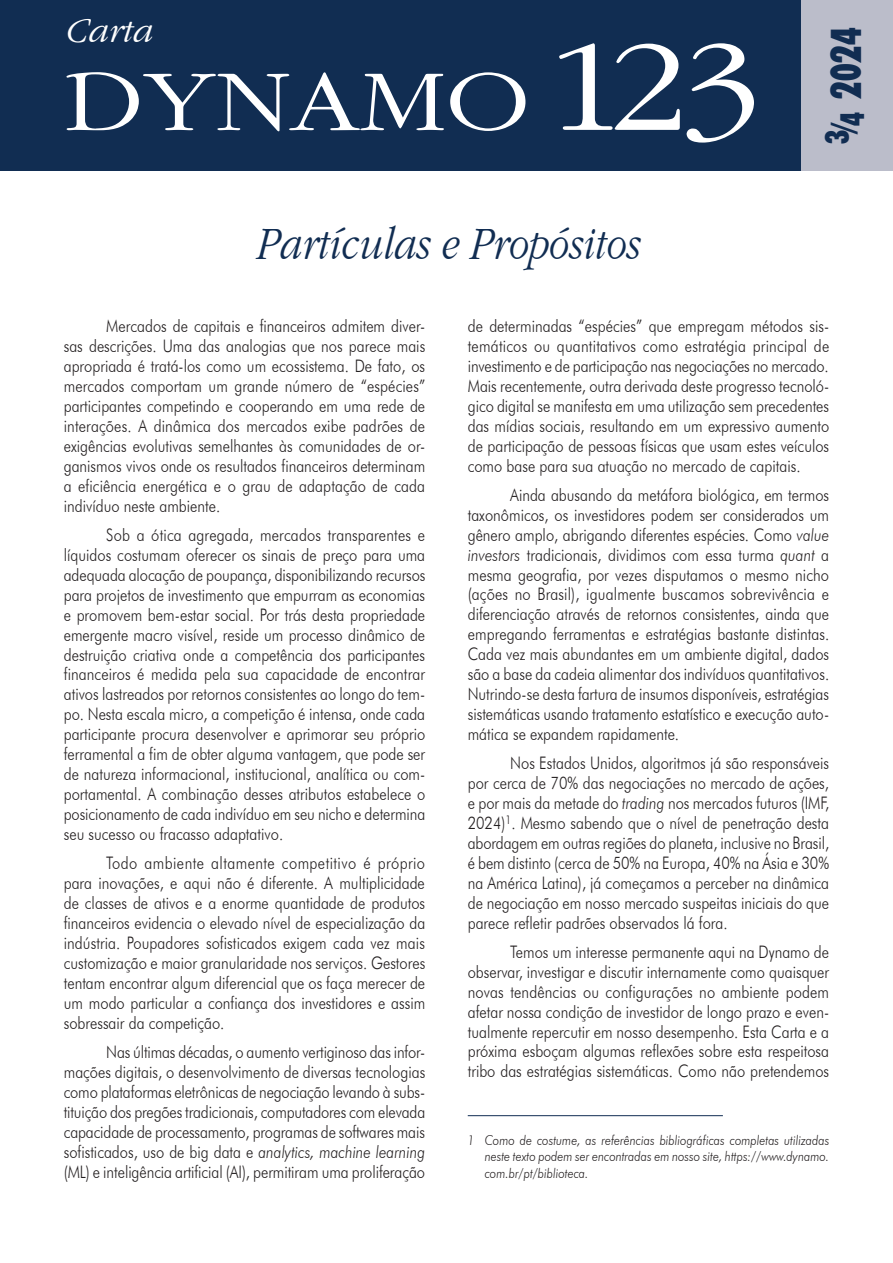
<style>
.page{position:relative;width:893px;height:1263px;background:#fff}
.page>*{position:absolute;margin:0;border:0;box-sizing:border-box;transform-origin:0 0}
.t1{font:90px "Gatineau Plain";color:#fff;scale:1.2 1}
.t2{font:italic 48px "Gatineau";color:#112d52;scale:.83 1}
.t3{font:900 condensed 42px "Futura BT";color:#112d52;scale:.85 1}
.t4{font:italic 36px "Gatineau";color:#fff}
.t5{font:300 17.25px/20px "Futura BT";color:#231f20;text-align:justify;scale:.85 1}
.t6{font:italic 300 13.5px/16.5px "Futura BT";color:#231f20;text-align:justify;scale:.87 1}
.s1{font-size:135px}
.s2{font-size:33px}
.s3{font-style:italic}
</style>
<div class="page">
<div style="left:0;top:0;width:893px;height:170px;background:#112d52"></div>
<hr style="left:468px;top:1115px;width:255px;height:1px;background:#112d52">
<div style="left:801px;top:0;width:92px;height:170px;background:#bbbdca"></div>
<h3 class="t4" style="left:64px;top:12px;width:89px">Carta</h3>
<h1 class="t1" style="left:64px;top:54px;width:582px">DYNAMO<span class="s1">123</span></h1>
<h2 class="t2" style="left:255px;top:219px;width:464px">Partículas e Propósitos</h2>
<h3 class="t3" style="left:821px;top:144px;width:139px;rotate:-90deg"><sup>3</sup><span class="s2">/4</span> 2024</h3>
<p class="t5" style="left:64px;top:316px;width:427px;text-indent:43px">Mercados de capitais e financeiros admitem diver&shy;sas descrições. Uma das analogias que nos parece mais apropriada é tratá-los como um ecossistema. De fato, os mercados comportam um grande número de “espécies” participantes competindo e cooperando em uma rede de interações. A dinâmica dos mercados exibe padrões de exigências evolutivas semelhantes às comunidades de or&shy;ganismos vivos onde os resultados financeiros determinam a eficiência energética e o grau de adaptação de cada indivíduo neste ambiente.</p>
<p class="t5" style="left:64px;top:525px;width:427px;text-indent:43px">Sob a ótica agregada, mercados transparentes e líquidos costumam oferecer os sinais de preço para uma adequada alocação de poupança, disponibilizando recursos para projetos de investimento que empurram as economias e promovem bem-estar social. Por trás desta propriedade emergente macro visível, reside um processo dinâmico de destruição criativa onde a competência dos participantes financeiros é medida pela sua capacidade de encontrar ativos lastreados por retornos consistentes ao longo do tem&shy;po. Nesta escala micro, a competição é intensa, onde cada participante procura desenvolver e aprimorar seu próprio ferramental a fim de obter alguma vantagem, que pode ser de natureza informacional, institucional, analítica ou com&shy;portamental. A combinação desses atributos estabelece o posicionamento de cada indivíduo em seu nicho e determina seu sucesso ou fracasso adaptativo.</p>
<p class="t5" style="left:64px;top:853px;width:427px;text-indent:43px">Todo ambiente altamente competitivo é próprio para inovações, e aqui não é diferente. A multiplicidade de classes de ativos e a enorme quantidade de produtos financeiros evidencia o elevado nível de especialização da indústria. Poupadores sofisticados exigem cada vez mais customização e maior granularidade nos serviços. Gestores tentam encontrar algum diferencial que os faça merecer de um modo particular a confiança dos investidores e assim sobressair da competição.</p>
<p class="t5" style="left:64px;top:1042px;width:427px;text-indent:43px">Nas últimas décadas, o aumento vertiginoso das infor&shy;mações digitais, o desenvolvimento de diversas tecnologias como plataformas eletrônicas de negociação levando à subs&shy;tituição dos pregões tradicionais, computadores com elevada capacidade de processamento, programas de softwares mais sofisticados, uso de big data e <span class="s3">analytics, machine learning </span>(ML) e inteligência artificial (AI), permitiram uma proliferação</p>
<p class="t5" style="left:468px;top:316px;width:427px">de determinadas “espécies” que empregam métodos sis&shy;temáticos ou quantitativos como estratégia principal de investimento e de participação nas negociações no mercado.<br>Mais recentemente, outra derivada deste progresso tecnoló&shy;gico digital se manifesta em uma utilização sem precedentes das mídias sociais, resultando em um expressivo aumento de participação de pessoas físicas que usam estes veículos como base para sua atuação no mercado de capitais.</p>
<p class="t5" style="left:468px;top:484px;width:427px;text-indent:43px">Ainda abusando da metáfora biológica, em termos taxonômicos, os investidores podem ser considerados um gênero amplo, abrigando diferentes espécies. Como <span class="s3">value investors</span> tradicionais, dividimos com essa turma <span class="s3">quant</span> a mesma geografia, por vezes disputamos o mesmo nicho (ações no Brasil), igualmente buscamos sobrevivência e diferenciação através de retornos consistentes, ainda que empregando ferramentas e estratégias bastante distintas.<br>Cada vez mais abundantes em um ambiente digital, dados são a base da cadeia alimentar dos indivíduos quantitativos.<br>Nutrindo-se desta fartura de insumos disponíveis, estratégias sistemáticas usando tratamento estatístico e execução auto&shy;mática se expandem rapidamente.</p>
<p class="t5" style="left:468px;top:753px;width:427px;text-indent:43px">Nos Estados Unidos, algoritmos já são responsáveis por cerca de 70% das negociações no mercado de ações, e por mais da metade do <span class="s3">trading</span> nos mercados futuros (IMF, 2024)<sup>1</sup>. Mesmo sabendo que o nível de penetração desta abordagem em outras regiões do planeta, inclusive no Brasil, é bem distinto (cerca de 50% na Europa, 40% na Ásia e 30% na América Latina), já começamos a perceber na dinâmica de negociação em nosso mercado suspeitas iniciais do que parece refletir padrões observados lá fora.</p>
<p class="t5" style="left:468px;top:941px;width:427px;text-indent:43px">Temos um interesse permanente aqui na Dynamo de observar, investigar e discutir internamente como quaisquer novas tendências ou configurações no ambiente podem afetar nossa condição de investidor de longo prazo e even&shy;tualmente repercutir em nosso desempenho. Esta Carta e a próxima esboçam algumas reflexões sobre esta respeitosa tribo das estratégias sistemáticas. Como não pretendemos</p>
<p class="t6" style="left:485px;top:1132px;width:397px;text-indent:-17px">1 Como de costume, as referências bibliográficas completas utilizadas neste texto podem ser encontradas em nosso site, https://www.dynamo. com.br/pt/biblioteca.</p>
</div>
